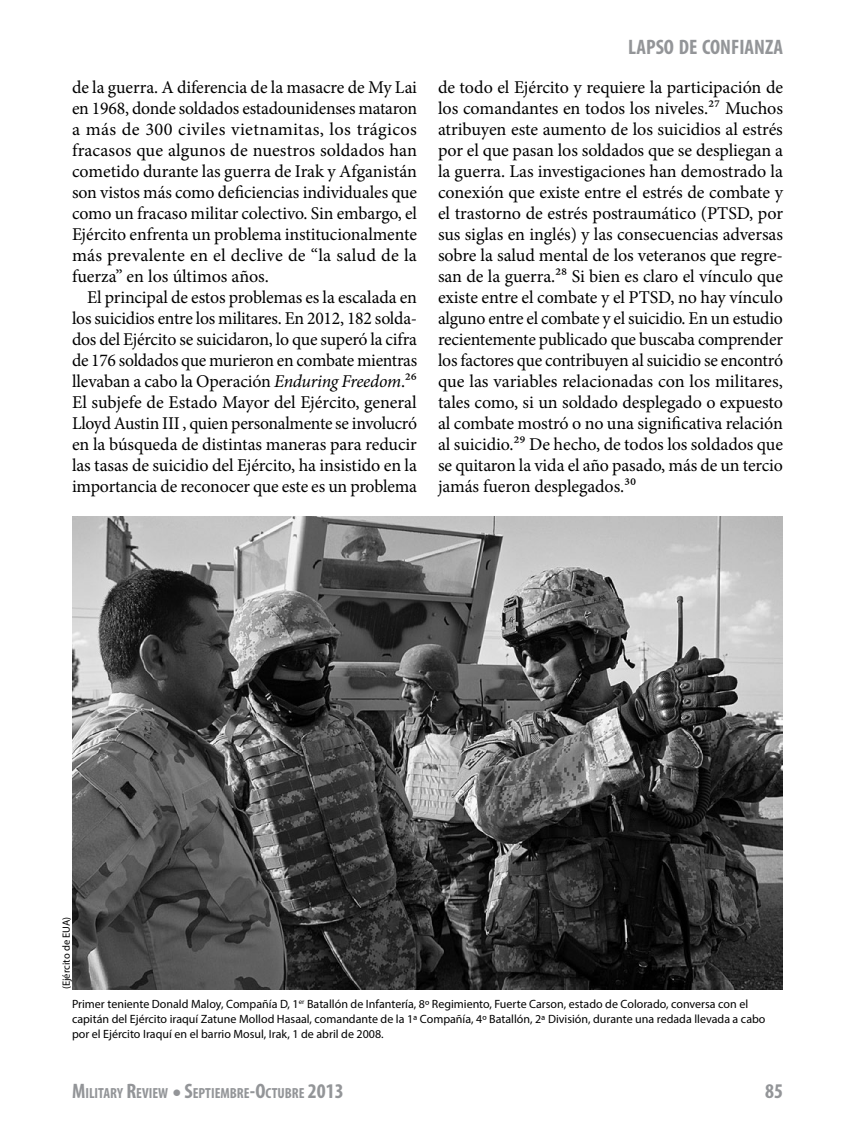
<style>
.page{position:relative;width:864px;height:1134px;background:#fff}
.page>*{position:absolute;margin:0;border:0;box-sizing:border-box;transform-origin:0 0}
.t1{font:700 condensed 21px "Myriad Pro";color:#939598}
.t2{font:700 condensed 21px "Myriad Pro";color:#939598}
.t3{font:18px/21px "Minion Pro";letter-spacing:-.005em;color:#000;text-align:justify}
.t4{font:700 condensed 14.7px "Myriad Pro";color:#939598}
.t5{font:12px/15px "Myriad Pro";color:#000}
.t6{font:10.5px "Myriad Pro";color:#000}
.s1{font-style:italic}
.s2{font-size:21px}
.s3{font-weight:400;font-stretch:normal;font-size:31.5px}
</style>
<div class="page">
<img style="left:72px;top:517px;width:711px;height:472px">
<p class="t3" style="left:72px;top:77px;width:347px">de la guerra. A diferencia de la masacre de My Lai en 1968, donde soldados estadounidenses mataron a más de 300 civiles vietnamitas, los trágicos fracasos que algunos de nuestros soldados han cometido durante las guerra de Irak y Afganistán son vistos más como deficiencias individuales que como un fracaso militar colectivo. Sin embargo, el Ejército enfrenta un problema institucionalmente más prevalente en el declive de “la salud de la fuerza” en los últimos años.</p>
<p class="t3" style="left:72px;top:287px;width:347px;text-indent:15px">El principal de estos problemas es la escalada en los suicidios entre los militares. En 2012, 182 solda&shy;dos del Ejército se suicidaron, lo que superó la cifra de 176 soldados que murieron en combate mientras llevaban a cabo la Operación <span class="s1">Enduring Freedom</span>.26<br>El subjefe de Estado Mayor del Ejército, general Lloyd Austin III , quien personalmente se involucró en la búsqueda de distintas maneras para reducir las tasas de suicidio del Ejército, ha insistido en la importancia de reconocer que este es un problema</p>
<p class="t1" style="left:628px;top:34px;width:156px">LAPSO DE CONFIANZA</p>
<p class="t3" style="left:438px;top:77px;width:347px">de todo el Ejército y requiere la participación de los comandantes en todos los niveles.27 Muchos atribuyen este aumento de los suicidios al estrés por el que pasan los soldados que se despliegan a la guerra. Las investigaciones han demostrado la conexión que existe entre el estrés de combate y el trastorno de estrés postraumático (PTSD, por sus siglas en inglés) y las consecuencias adversas sobre la salud mental de los veteranos que regre&shy;san de la guerra.28 Si bien es claro el vínculo que existe entre el combate y el PTSD, no hay vínculo alguno entre el combate y el suicidio. En un estudio recientemente publicado que buscaba comprender los factores que contribuyen al suicidio se encontró que las variables relacionadas con los militares, tales como, si un soldado desplegado o expuesto al combate mostró o no una significativa relación al suicidio.29 De hecho, de todos los soldados que se quitaron la vida el año pasado, más de un tercio jamás fueron desplegados.30</p>
<p class="t6" style="left:60px;top:989px;width:74px;rotate:-90deg">(Ejército de EUA)</p>
<p class="t5" style="left:72px;top:996px;width:695px">Primer teniente Donald Maloy, Compañía D, 1<sup>er</sup> Batallón de Infantería, 8º Regimiento, Fuerte Carson, estado de Colorado, conversa con el capitán del Ejército iraquí Zatune Mollod Hasaal, comandante de la 1ª Compañía, 4º Batallón, 2ª División, durante una redada llevada a cabo por el Ejército Iraquí en el barrio Mosul, Irak, 1 de abril de 2008.</p>
<p class="t4" style="left:72px;top:1084px;width:273px"><span class="s2">M</span>ILITARY <span class="s2">R</span>EVIEW <span class="s3">•</span><span class="s2">S</span>EPTIEMBRE<span class="s2">-O</span>CTUBRE <span class="s2">2013</span></p>
<p class="t2" style="left:765px;top:1078px;width:19px">85</p>
</div>
